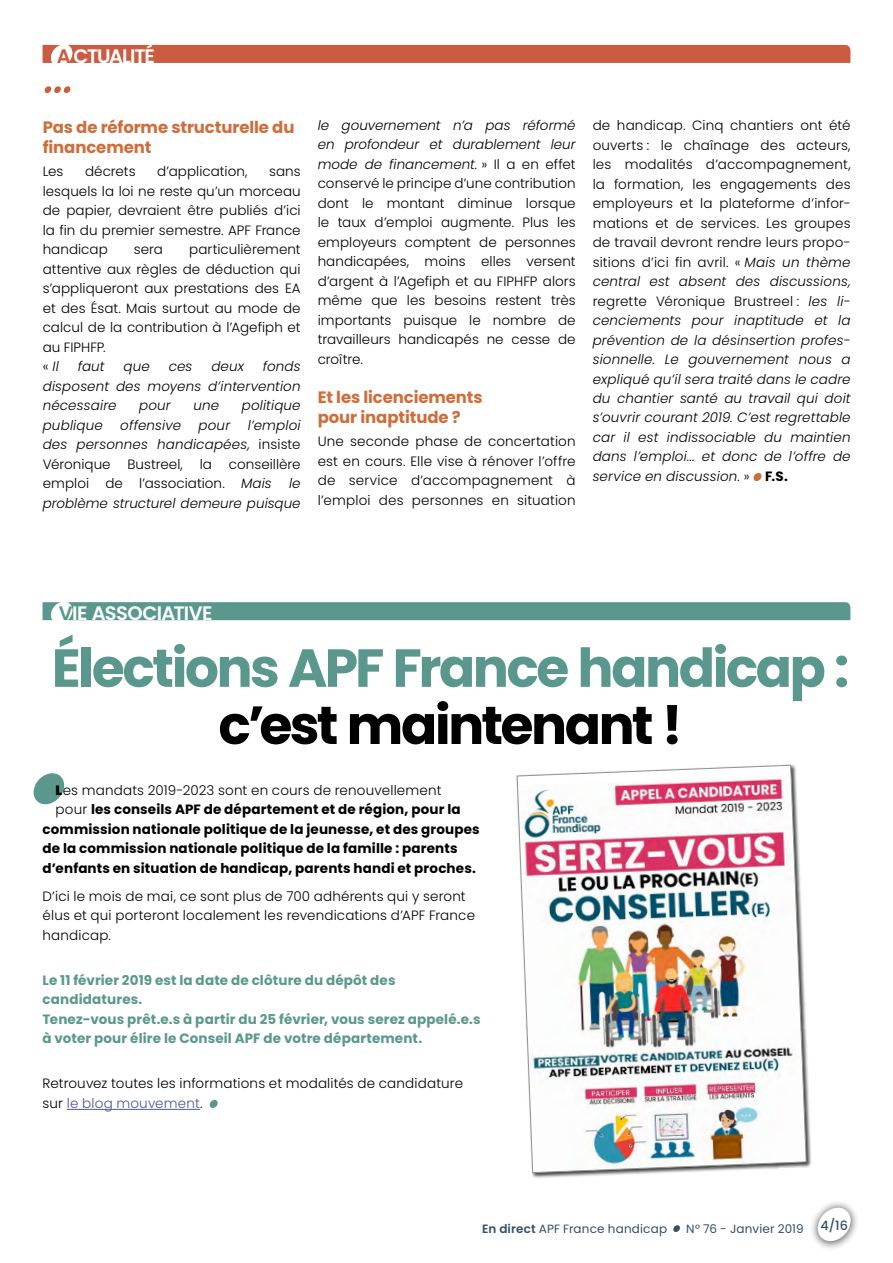
<style>
.page{position:relative;width:893px;height:1263px;background:#fff}
.page>*{position:absolute;margin:0;border:0;box-sizing:border-box;transform-origin:0 0}
.t1{font:700 53.55px "Poppins";letter-spacing:-.045em;color:#5a988d}
.t2{font:700 53.55px "Poppins";letter-spacing:-.045em;color:#000}
.t3{font:600 19.5px "Poppins";letter-spacing:-.035em;color:#fff}
.t4{font:600 19.5px "Poppins";letter-spacing:-.055em;color:#fff}
.t5{font:700 16.5px/19.5px "Poppins";letter-spacing:-.005em;color:#ce6e3c}
.t6{font:300 13.5px/19.5px "Poppins";letter-spacing:.005em;color:#000;text-align:justify}
.t7{font:italic 300 13.5px/19.5px "Poppins";letter-spacing:.01em;color:#000;text-align:justify}
.t8{font:700 13.5px "Poppins";letter-spacing:.01em;color:#000}
.t9{font:700 13.5px/19.5px "Poppins";letter-spacing:.01em;color:#5a988d}
.t10{font:500 12.9px "Poppins";color:#345066}
.t11{font:12px "Poppins";letter-spacing:.015em;color:#345066}
.s1{color:#cb5c40}
.s2{font-style:italic}
.s3{font-style:normal}
.s4{font-weight:700;font-style:normal}
.s5{color:#5a988d}
.s6{font-weight:900}
.s7{font-weight:300}
.s8{color:#4d5893}
.s9{font-weight:600}
</style>
<div class="page">
<div style="left:809px;top:1199px;width:50px;height:51px;background:#000;opacity:.75"></div>
<svg style="left:815px;top:1205px;width:38px;height:38px"></svg>
<svg style="left:673px;top:1225px;width:7px;height:7px"></svg>
<svg style="left:753px;top:473px;width:9px;height:8px"></svg>
<svg style="left:43px;top:44px;width:807px;height:19px;background:#ce674d"></svg>
<svg style="left:44px;top:86px;width:27px;height:7px"></svg>
<svg style="left:43px;top:602px;width:807px;height:19px;background:#659f95"></svg>
<svg style="left:33px;top:773px;width:32px;height:32px"></svg>
<hr style="left:67px;top:1109px;width:133px;height:1px;background:#4d5893">
<svg style="left:209px;top:1099px;width:9px;height:9px"></svg>
<div style="left:516px;top:764px;width:297px;height:415px;background:#000;opacity:.75"></div>
<img style="left:516px;top:764px;width:291px;height:409px">
<h2 class="t4" style="left:57px;top:45px;width:100px"><span class="s1">A</span> CTUALITÉ</h2>
<p class="t5" style="left:43px;top:118px;width:253px">Pas de réforme structurelle du financement</p>
<p class="t6" style="left:43px;top:162px;width:22px">Les</p>
<p class="t6" style="left:85px;top:162px;width:52px">décrets</p>
<p class="t6" style="left:157px;top:162px;width:92px">d’application,</p>
<p class="t6" style="left:43px;top:162px;width:259px;text-indent:226px">sans lesquels la loi ne reste qu’un morceau de papier, devraient être publiés d’ici la fin du premier semestre. APF France handicap</p>
<p class="t6" style="left:43px;top:240px;width:259px;text-align:left;text-indent:146px">particulièrement attentive aux règles de déduction qui s’appliqueront aux prestations des EA et des Ésat. Mais surtout au mode de calcul de la contribution à l’Agefiph et au FIPHFP.<br>« <span class="s2">Il</span></p>
<p class="t6" style="left:134px;top:240px;width:31px">sera</p>
<p class="t7" style="left:43px;top:357px;width:259px;text-indent:220px">fonds disposent des moyens d’intervention nécessaire</p>
<p class="t7" style="left:78px;top:357px;width:28px">faut</p>
<p class="t7" style="left:124px;top:357px;width:28px">que</p>
<p class="t7" style="left:169px;top:357px;width:25px">ces</p>
<p class="t7" style="left:211px;top:357px;width:34px">deux</p>
<p class="t7" style="left:139px;top:396px;width:33px">pour</p>
<p class="t7" style="left:193px;top:396px;width:27px">une</p>
<p class="t7" style="left:242px;top:396px;width:60px">politique</p>
<p class="t7" style="left:43px;top:415px;width:62px">publique</p>
<p class="t7" style="left:120px;top:415px;width:62px">offensive</p>
<p class="t7" style="left:199px;top:415px;width:33px">pour</p>
<p class="t6" style="left:43px;top:415px;width:259px;text-indent:205px"><span class="s2">l’emploi des personnes handicapées,</span> insiste Véronique Bustreel, la conseillère emploi de l’association. <span class="s2">Mais</span></p>
<p class="t7" style="left:43px;top:474px;width:259px;text-align:right">le<br>problème structurel demeure puisque</p>
<p class="t6" style="left:318px;top:116px;width:259px"><span class="s2">le gouvernement n’a pas réformé en profondeur et durablement leur mode de financement.</span> » Il a en effet conservé le principe d’une contribution dont le montant diminue lorsque le taux d’emploi augmente. Plus les employeurs comptent de personnes handicapées, moins elles versent d’argent à l’Agefiph et au FIPHFP alors même que les besoins restent très importants puisque le nombre de travailleurs handicapés ne cesse de croître.</p>
<p class="t5" style="left:318px;top:388px;width:166px">Et les licenciements pour inaptitude ?</p>
<p class="t6" style="left:318px;top:432px;width:259px">Une seconde phase de concertation est en cours. Elle vise à rénover l’offre de service d’accompagnement à l’emploi des personnes en situation</p>
<p class="t7" style="left:593px;top:116px;width:259px"><span class="s3">de handicap. Cinq chantiers ont été ouverts : le chaînage des acteurs, les modalités d’accompagnement, la formation, les engagements des employeurs et la plateforme d’infor&shy;mations et de services. Les groupes de travail devront rendre leurs propo&shy;sitions d’ici fin avril. «</span> Mais un thème central est absent des discussions, <span class="s3">regrette Véronique Brustreel :</span> les li&shy;cenciements pour inaptitude et la prévention de la désinsertion profes&shy;sionnelle. Le gouvernement nous a expliqué qu’il sera traité dans le cadre du chantier santé au travail qui doit s’ouvrir courant 2019. C’est regrettable car il est indissociable du maintien dans l’emploi... et donc de l’offre de service en discussion. <span class="s3">»</span> <span class="s4">F.S.</span></p>
<h2 class="t3" style="left:59px;top:602px;width:155px"><span class="s5">V</span>IE ASSOCIATIVE</h2>
<h1 class="t1" style="left:52px;top:637px;width:799px">Élections APF France handicap :</h1>
<h1 class="t2" style="left:218px;top:694px;width:466px">c’est maintenant !</h1>
<p class="t6" style="left:56px;top:780px;width:387px"><span class="s6">L</span>es mandats 2019-2023 sont en cours de renouvellement</p>
<p class="t8" style="left:56px;top:802px;width:407px"><span class="s7">pour</span> les conseils APF de département et de région, pour la</p>
<p class="t8" style="left:43px;top:821px;width:439px">commission nationale politique de la jeunesse, et des groupes</p>
<p class="t8" style="left:43px;top:841px;width:416px">de la commission nationale politique de la famille : parents</p>
<p class="t8" style="left:43px;top:860px;width:435px">d’enfants en situation de handicap, parents handi et proches.</p>
<p class="t6" style="left:43px;top:886px;width:434px;text-align:left">D’ici le mois de mai, ce sont plus de 700 adhérents qui y seront élus et qui porteront localement les revendications d’APF France handicap.</p>
<p class="t9" style="left:43px;top:970px;width:439px">Le 11 février 2019 est la date de clôture du dépôt des candidatures.<br>Tenez-vous prêt.e.s à partir du 25 février, vous serez appelé.e.s à voter pour élire le Conseil APF de votre département.</p>
<p class="t6" style="left:43px;top:1074px;width:422px">Retrouvez toutes les informations et modalités de candidature sur <span class="s8">le blog mouvement</span>.</p>
<p class="t11" style="left:482px;top:1222px;width:187px"><span class="s9">En direct</span> APF France handicap</p>
<p class="t11" style="left:686px;top:1222px;width:119px">N° 76 - Janvier 2019</p>
<p class="t10" style="left:820px;top:1217px;width:29px">4/16</p>
</div>
